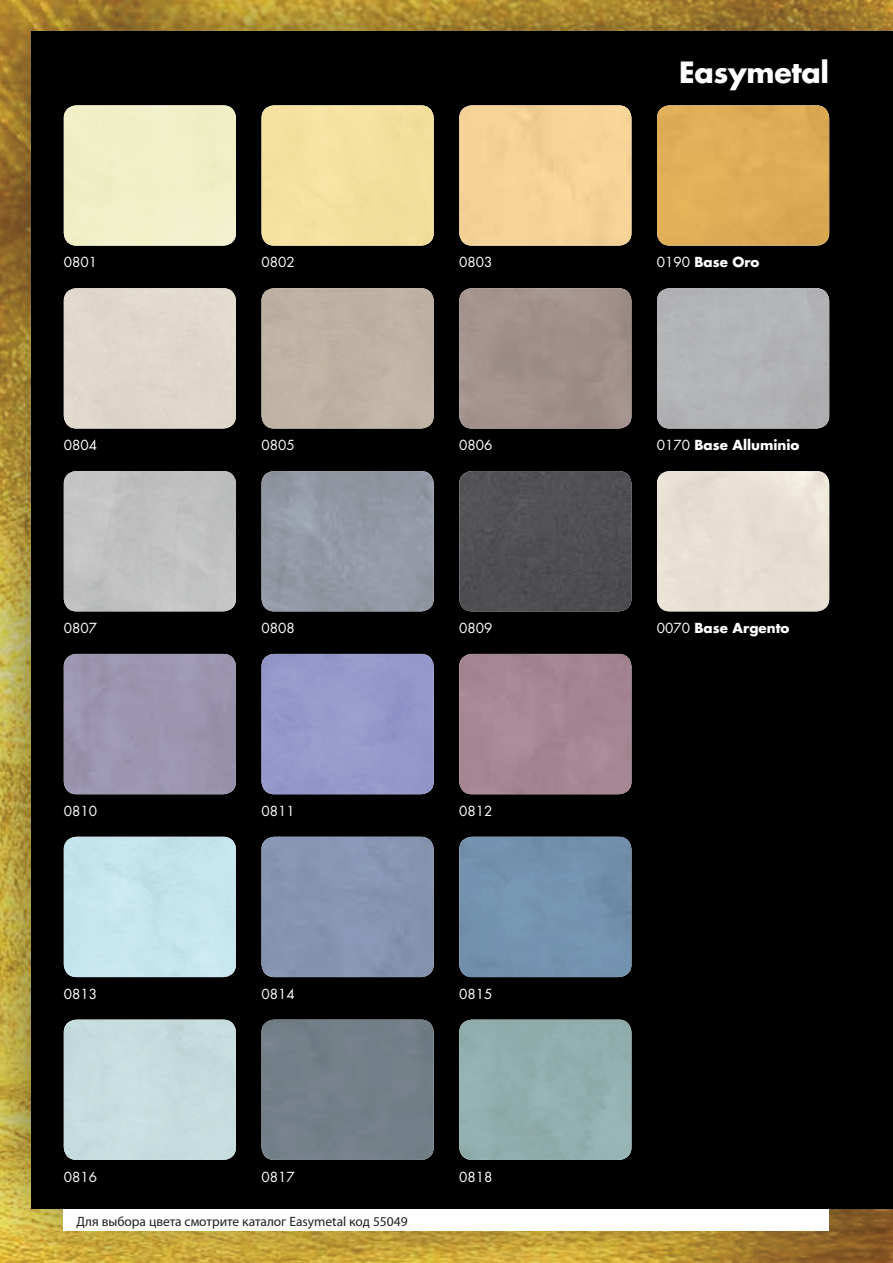
<style>
.page{position:relative;width:893px;height:1263px;background:#fff}
.page>*{position:absolute;margin:0;border:0;box-sizing:border-box;transform-origin:0 0}
.t1{font:700 28.5px "Futura Std";letter-spacing:-.01em;color:#fff}
.t2{font:13.5px "Futura Std";color:#fff}
.t3{font:13.5px "Myriad Pro";color:#231f20}
.t4{font:700 13.5px "Futura Std";color:#fff}
.s1{font-weight:400}
</style>
<div class="page">
<div style="left:0;top:0;width:893px;height:1263px;background:#231f20;opacity:.75"></div>
<div style="left:32px;top:31px;width:861px;height:1178px;background:#000001"></div>
<div style="left:64px;top:105px;width:172px;height:141px;background:#f1f0c7"></div>
<div style="left:64px;top:288px;width:172px;height:140px;background:#e0d9cb"></div>
<div style="left:64px;top:471px;width:172px;height:140px;background:#c0c1c2"></div>
<div style="left:64px;top:654px;width:172px;height:140px;background:#9b95b1"></div>
<div style="left:64px;top:837px;width:172px;height:140px;background:#c6e5ee"></div>
<div style="left:657px;top:105px;width:172px;height:141px;background:#dfad57"></div>
<div style="left:657px;top:288px;width:172px;height:140px;background:#b2b4b6"></div>
<div style="left:657px;top:471px;width:172px;height:140px;background:#e7dfd2"></div>
<div style="left:459px;top:105px;width:172px;height:141px;background:#f6d399"></div>
<div style="left:459px;top:288px;width:172px;height:140px;background:#a2908a"></div>
<div style="left:459px;top:471px;width:172px;height:140px;background:#504f53"></div>
<div style="left:459px;top:654px;width:172px;height:140px;background:#a78694"></div>
<div style="left:459px;top:837px;width:172px;height:140px;background:#7492ae"></div>
<div style="left:261px;top:105px;width:173px;height:141px;background:#f4e09e"></div>
<div style="left:261px;top:288px;width:173px;height:140px;background:#bfb3a2"></div>
<img style="left:261px;top:471px;width:173px;height:140px">
<div style="left:261px;top:654px;width:173px;height:140px;background:#9699cb"></div>
<div style="left:261px;top:837px;width:173px;height:140px;background:#8694b1"></div>
<div style="left:64px;top:1020px;width:172px;height:140px;background:#c6dddf"></div>
<div style="left:459px;top:1020px;width:172px;height:140px;background:#91afaf"></div>
<div style="left:261px;top:1020px;width:173px;height:140px;background:#748088"></div>
<div style="left:64px;top:1210px;width:765px;height:21px;background:#fff"></div>
<p class="t2" style="left:64px;top:254px;width:35px">0801</p>
<p class="t2" style="left:261px;top:254px;width:35px">0802</p>
<p class="t2" style="left:459px;top:254px;width:35px">0803</p>
<p class="t2" style="left:64px;top:437px;width:35px">0804</p>
<p class="t2" style="left:261px;top:437px;width:35px">0805</p>
<p class="t2" style="left:459px;top:437px;width:35px">0806</p>
<p class="t2" style="left:64px;top:619px;width:35px">0807</p>
<p class="t2" style="left:261px;top:619px;width:35px">0808</p>
<p class="t2" style="left:459px;top:619px;width:35px">0809</p>
<p class="t2" style="left:64px;top:802px;width:35px">0810</p>
<p class="t2" style="left:261px;top:802px;width:35px">0811</p>
<p class="t2" style="left:459px;top:802px;width:35px">0812</p>
<p class="t2" style="left:64px;top:985px;width:35px">0813</p>
<p class="t2" style="left:261px;top:985px;width:35px">0814</p>
<p class="t2" style="left:459px;top:985px;width:35px">0815</p>
<p class="t2" style="left:64px;top:1168px;width:35px">0816</p>
<p class="t2" style="left:261px;top:1168px;width:35px">0817</p>
<p class="t2" style="left:459px;top:1168px;width:35px">0818</p>
<p class="t3" style="left:77px;top:1213px;width:333px">Для выбора цвета смотрите каталог Easymetal код 55049</p>
<h1 class="t1" style="left:679px;top:53px;width:151px">Easymetal</h1>
<p class="t4" style="left:657px;top:253px;width:104px"><span class="s1">0190</span> Base Oro</p>
<p class="t4" style="left:657px;top:436px;width:144px"><span class="s1">0170</span> Base Alluminio</p>
<p class="t4" style="left:657px;top:619px;width:134px"><span class="s1">0070</span> Base Argento</p>
</div>
